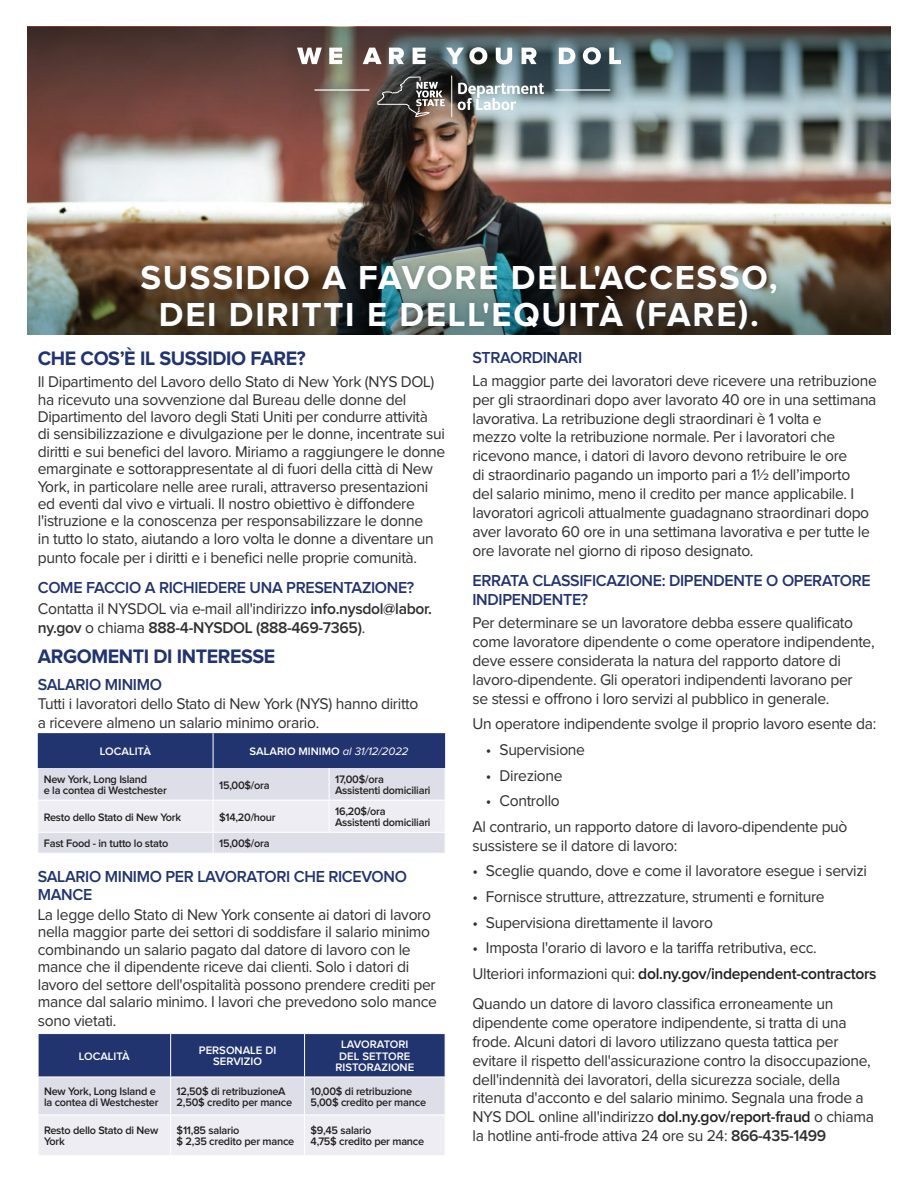
<style>
.page{position:relative;width:918px;height:1188px;background:#fff}
.page>*{position:absolute;margin:0;border:0;box-sizing:border-box;transform-origin:0 0}
.t1{font:700 34.5px/37.5px "Proxima Nova";letter-spacing:.05em;color:#fff;text-align:center}
.t2{font:700 20.25px "Proxima Nova";letter-spacing:-.02em;color:#22346f}
.t3{font:600 16.5px/18.9px "Proxima Nova";letter-spacing:-.02em;color:#22346f}
.t4{font:16.2px/18.9px "Proxima Nova";letter-spacing:-.02em;color:#312f30}
.t5{font:600 16.2px/18.9px "Proxima Nova";letter-spacing:-.02em;color:#312f30}
.t6{font:600 11.25px/11.2px "Proxima Nova";letter-spacing:-.02em;color:#231f20}
.t7{font:600 11.25px/11.2px "Proxima Nova";color:#fff;text-align:center}
.s1{font-weight:400}
.s2{font-weight:400;font-style:italic}
.s3{font-weight:600;color:#231f20}
.s4{font-weight:600}
</style>
<div class="page">
<img style="left:27px;top:162px;width:864px;height:173px">
<img style="left:27px;top:27px;width:864px;height:135px">
<img style="left:27px;top:219px;width:864px;height:115px">
<div style="left:135px;top:260px;width:647px;height:75px;background:#002953;opacity:.2"></div>
<hr style="left:555px;top:89px;width:55px;height:2px;background:#fff">
<hr style="left:314px;top:89px;width:56px;height:2px;background:#fff">
<svg style="left:297px;top:48px;width:25px;height:16px"></svg>
<svg style="left:329px;top:48px;width:13px;height:16px"></svg>
<svg style="left:363px;top:48px;width:19px;height:16px"></svg>
<svg style="left:389px;top:48px;width:15px;height:16px"></svg>
<svg style="left:413px;top:48px;width:13px;height:16px"></svg>
<svg style="left:446px;top:47px;width:41px;height:17px"></svg>
<svg style="left:496px;top:48px;width:16px;height:16px"></svg>
<svg style="left:522px;top:48px;width:15px;height:16px"></svg>
<svg style="left:559px;top:48px;width:16px;height:16px"></svg>
<svg style="left:583px;top:47px;width:18px;height:17px"></svg>
<svg style="left:609px;top:48px;width:12px;height:16px"></svg>
<svg style="left:458px;top:83px;width:86px;height:27px"></svg>
<hr style="left:451px;top:75px;width:1px;height:42px;background:#fff">
<svg style="left:377px;top:76px;width:68px;height:41px;background:#5d5854"></svg>
<svg style="left:37px;top:733px;width:409px;height:120px;background:#acb1c8"></svg>
<svg style="left:39px;top:1034px;width:406px;height:121px;background:#9fa6c0"></svg>
<hr style="left:170px;top:1034px;width:1px;height:43px;background:#fff">
<hr style="left:304px;top:1034px;width:1px;height:43px;background:#fff">
<hr style="left:38px;top:1077px;width:133px;height:1px;background:#fff">
<hr style="left:171px;top:1077px;width:134px;height:1px;background:#fff">
<hr style="left:305px;top:1077px;width:140px;height:1px;background:#fff">
<hr style="left:170px;top:1077px;width:1px;height:37px;background:#fff">
<hr style="left:304px;top:1077px;width:1px;height:37px;background:#fff">
<hr style="left:38px;top:1114px;width:133px;height:2px;background:#fff">
<hr style="left:171px;top:1114px;width:134px;height:2px;background:#fff">
<hr style="left:170px;top:1116px;width:1px;height:39px;background:#fff">
<hr style="left:305px;top:1114px;width:141px;height:2px;background:#fff">
<hr style="left:304px;top:1116px;width:1px;height:39px;background:#fff">
<h1 class="t1" style="left:140px;top:260px;width:639px">SUSSIDIO A FAVORE DELL'ACCESSO,<br>DEI DIRITTI E DELL'EQUITÀ (FARE).</h1>
<p class="t2" style="left:38px;top:349px;width:270px">CHE COS’È IL SUSSIDIO FARE?</p>
<p class="t4" style="left:38px;top:374px;width:409px;line-height:17.4px">Il Dipartimento del Lavoro dello Stato di New York (NYS DOL) ha ricevuto una sovvenzione dal Bureau delle donne del Dipartimento del lavoro degli Stati Uniti per condurre attività<br>di sensibilizzazione e divulgazione per le donne, incentrate sui diritti e sui benefici del lavoro. Miriamo a raggiungere le donne emarginate e sottorappresentate al di fuori della città di New York, in particolare nelle aree rurali, attraverso presentazioni ed eventi dal vivo e virtuali. Il nostro obiettivo è diffondere l'istruzione e la conoscenza per responsabilizzare le donne<br>in tutto lo stato, aiutando a loro volta le donne a diventare un</p>
<p class="t4" style="left:38px;top:549px;width:381px">punto focale per i diritti e i benefici nelle proprie comunità.</p>
<p class="t3" style="left:38px;top:578px;width:378px">COME FACCIO A RICHIEDERE UNA PRESENTAZIONE?</p>
<p class="t5" style="left:38px;top:600px;width:396px"><span class="s1">Contatta il NYSDOL via e-mail all'indirizzo</span> info.nysdol@labor. ny.gov <span class="s1">o chiama</span> 888-4-NYSDOL (888-469-7365)<span class="s1">.</span></p>
<p class="t2" style="left:38px;top:647px;width:239px">ARGOMENTI DI INTERESSE</p>
<p class="t3" style="left:38px;top:676px;width:126px">SALARIO MINIMO</p>
<p class="t4" style="left:38px;top:695px;width:382px">Tutti i lavoratori dello Stato di New York (NYS) hanno diritto a ricevere almeno un salario minimo orario.</p>
<p class="t7" style="left:100px;top:746px;width:53px">LOCALITÀ</p>
<p class="t7" style="left:250px;top:746px;width:160px">SALARIO MINIMO <span class="s2">al 31/12/2022</span></p>
<p class="t6" style="left:44px;top:774px;width:124px">New York, Long Island<br>e la contea di Westchester</p>
<p class="t6" style="left:219px;top:780px;width:52px">15,00$/ora</p>
<p class="t6" style="left:335px;top:774px;width:97px">17,00$/ora<br>Assistenti domiciliari</p>
<p class="t6" style="left:44px;top:812px;width:139px">Resto dello Stato di New York</p>
<p class="t6" style="left:219px;top:812px;width:58px">$14,20/hour</p>
<p class="t6" style="left:335px;top:806px;width:97px">16,20$/ora<br>Assistenti domiciliari</p>
<p class="t6" style="left:44px;top:838px;width:126px">Fast Food - in tutto lo stato</p>
<p class="t6" style="left:219px;top:838px;width:52px">15,00$/ora</p>
<p class="t3" style="left:38px;top:867px;width:371px">SALARIO MINIMO PER LAVORATORI CHE RICEVONO<br>MANCE</p>
<p class="t4" style="left:38px;top:907px;width:401px;line-height:17.4px">La legge dello Stato di New York consente ai datori di lavoro nella maggior parte dei settori di soddisfare il salario minimo combinando un salario pagato dal datore di lavoro con le mance che il dipendente riceve dai clienti. Solo i datori di lavoro del settore dell'ospitalità possono prendere crediti per mance dal salario minimo. I lavori che prevedono solo mance</p>
<p class="t4" style="left:38px;top:1012px;width:80px">sono vietati.</p>
<p class="t7" style="left:79px;top:1051px;width:53px">LOCALITÀ</p>
<p class="t7" style="left:199px;top:1045px;width:79px">PERSONALE DI<br>SERVIZIO</p>
<p class="t7" style="left:335px;top:1040px;width:80px">LAVORATORI<br>DEL SETTORE<br>RISTORAZIONE</p>
<p class="t6" style="left:44px;top:1086px;width:116px">New York, Long Island e la contea di Westchester</p>
<p class="t6" style="left:177px;top:1086px;width:117px">12,50$ di retribuzioneA<br>2,50$ credito per mance</p>
<p class="t6" style="left:311px;top:1086px;width:117px">10,00$ di retribuzione<br>5,00$ credito per mance</p>
<p class="t6" style="left:44px;top:1125px;width:116px">Resto dello Stato di New<br>York</p>
<p class="t6" style="left:177px;top:1125px;width:119px">$11,85 salario<br>$ 2,35 credito per mance</p>
<p class="t6" style="left:311px;top:1125px;width:115px">$9,45 salario<br>4,75$ credito per mance</p>
<p class="t3" style="left:472px;top:348px;width:111px">STRAORDINARI</p>
<p class="t4" style="left:472px;top:372px;width:406px">La maggior parte dei lavoratori deve ricevere una retribuzione per gli straordinari dopo aver lavorato 40 ore in una settimana lavorativa. La retribuzione degli straordinari è 1 volta e<br>mezzo volte la retribuzione normale. Per i lavoratori che ricevono mance, i datori di lavoro devono retribuire le ore<br>di straordinario pagando un importo pari a 1½ dell’importo<br>del salario minimo, meno il credito per mance applicabile. I lavoratori agricoli attualmente guadagnano straordinari dopo aver lavorato 60 ore in una settimana lavorativa e per tutte le ore lavorate nel giorno di riposo designato.</p>
<p class="t3" style="left:472px;top:572px;width:400px">ERRATA CLASSIFICAZIONE: DIPENDENTE O OPERATORE<br>INDIPENDENTE?</p>
<p class="t4" style="left:472px;top:614px;width:404px">Per determinare se un lavoratore debba essere qualificato come lavoratore dipendente o come operatore indipendente, deve essere considerata la natura del rapporto datore di lavoro-dipendente. Gli operatori indipendenti lavorano per<br>se stessi e offrono i loro servizi al pubblico in generale.</p>
<p class="t4" style="left:472px;top:715px;width:405px">Un operatore indipendente svolge il proprio lavoro esente da:</p>
<p class="t4" style="left:486px;top:741px;width:101px">• Supervisione</p>
<p class="t4" style="left:486px;top:766px;width:78px">• Direzione</p>
<p class="t4" style="left:472px;top:789px;width:377px;line-height:25.7px;text-indent:13px">• Controllo<br>Al contrario, un rapporto datore di lavoro-dipendente può</p>
<p class="t4" style="left:472px;top:837px;width:206px">sussistere se il datore di lavoro:</p>
<p class="t4" style="left:472px;top:862px;width:396px">• Sceglie quando, dove e come il lavoratore esegue i servizi</p>
<p class="t4" style="left:472px;top:888px;width:354px">• Fornisce strutture, attrezzature, strumenti e forniture</p>
<p class="t4" style="left:472px;top:914px;width:242px">• Supervisiona direttamente il lavoro</p>
<p class="t4" style="left:472px;top:936px;width:406px;line-height:25.7px">• Imposta l'orario di lavoro e la tariffa retributiva, ecc.<br>Ulteriori informazioni qui: <span class="s3">dol.ny.gov/independent-contractors</span></p>
<p class="t4" style="left:472px;top:995px;width:403px">Quando un datore di lavoro classifica erroneamente un dipendente come operatore indipendente, si tratta di una frode. Alcuni datori di lavoro utilizzano questa tattica per evitare il rispetto dell'assicurazione contro la disoccupazione, dell'indennità dei lavoratori, della sicurezza sociale, della ritenuta d'acconto e del salario minimo. Segnala una frode a NYS DOL online all'indirizzo <span class="s3">dol.ny.gov/report-fraud</span> o chiama la hotline anti-frode attiva 24 ore su 24: <span class="s4">866-435-1499</span></p>
</div>
